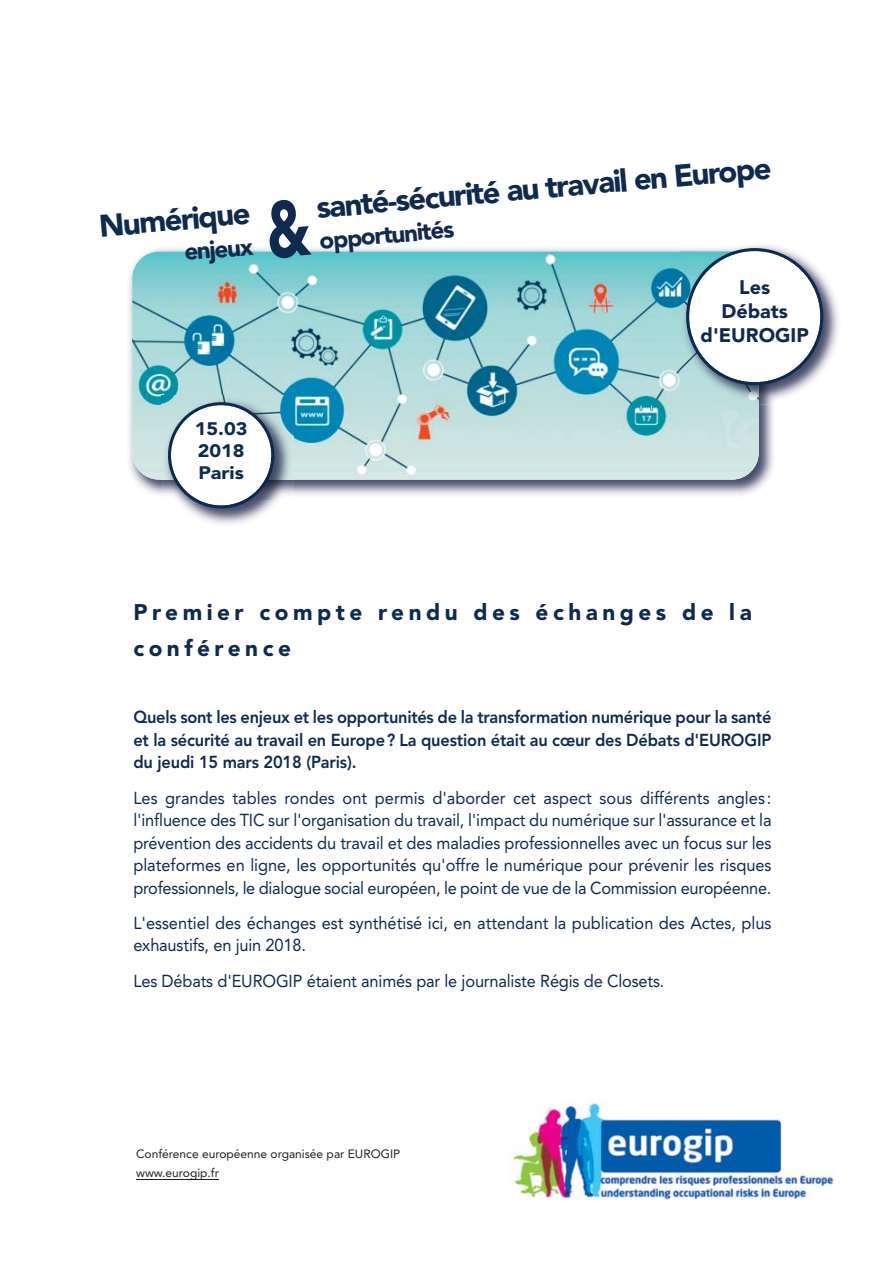
<style>
.page{position:relative;width:893px;height:1263px;background:#fff}
.page>*{position:absolute;margin:0;border:0;box-sizing:border-box;transform-origin:0 0}
.t1{font:900 31.05px "Avenir";color:#102a4e}
.t2{font:900 24.15px "Avenir";color:#102a4e}
.t3{font:900 22.5px/36.9px "Avenir";letter-spacing:.2em;color:#102a4e}
.t4{font:900 19.5px/24.2px "Avenir";color:#102a4e;text-align:center}
.t5{font:900 18px/22.2px "Avenir";color:#102a4e;scale:1.1 1}
.t6{font:17.25px/22.5px "Avenir";letter-spacing:-.01em;color:#102a4e;text-align:justify;scale:.95 1}
.t7{font:800 17.25px/22.5px "Avenir";letter-spacing:-.01em;color:#102a4e;text-align:justify;scale:.95 1}
.t8{font:12px/19px "Avenir";color:#231f20}
</style>
<div class="page">
<hr style="left:136px;top:1180px;width:83px;height:1px;background:#231f20">
<img style="left:509px;top:1102px;width:325px;height:98px">
<img style="left:129px;top:248px;width:645px;height:247px">
<img style="left:132px;top:252px;width:626px;height:228px;border-radius:27px">
<img style="left:161px;top:396px;width:132px;height:128px">
<svg style="left:168px;top:402px;width:106px;height:106px"></svg>
<img style="left:679px;top:245px;width:160px;height:160px">
<img style="left:679px;top:252px;width:79px;height:153px">
<svg style="left:686px;top:248px;width:137px;height:137px"></svg>
<svg style="left:266px;top:248px;width:46px;height:11px"></svg>
<h1 class="t1" style="left:98px;top:213px;width:153px;rotate:-5deg">Numérique</h1>
<h2 class="t2" style="left:183px;top:242px;width:71px;rotate:-5deg">enjeux</h2>
<p class="t5" style="left:195px;top:419px;width:49px">15.03<br>2018<br>Paris</p>
<h1 class="t1" style="left:315px;top:195px;width:458px;rotate:-5deg">santé-sécurité au travail en Europe</h1>
<h2 class="t2" style="left:318px;top:231px;width:137px;rotate:-5deg">opportunités</h2>
<p class="t4" style="left:700px;top:276px;width:110px">Les<br>Débats d'EUROGIP</p>
<h3 class="t3" style="left:133px;top:595px;width:620px">Premier compte rendu des échanges de la conférence</h3>
<p class="t7" style="left:133px;top:708px;width:673px">Quels sont les enjeux et les opportunités de la transformation numérique pour la santé et la sécurité au travail en Europe? La question était au cœur des Débats d'EUROGIP du jeudi 15 mars 2018 (Paris).</p>
<p class="t6" style="left:133px;top:788px;width:673px">Les grandes tables rondes ont permis d'aborder cet aspect sous différents angles: l'influence des TIC sur l'organisation du travail, l'impact du numérique sur l'assurance et la prévention des accidents du travail et des maladies professionnelles avec un focus sur les plateformes en ligne, les opportunités qu'offre le numérique pour prévenir les risques professionnels, le dialogue social européen, le point de vue de la Commission européenne.</p>
<p class="t6" style="left:133px;top:913px;width:673px">L'essentiel des échanges est synthétisé ici, en attendant la publication des Actes, plus exhaustifs, en juin 2018.</p>
<p class="t6" style="left:133px;top:971px;width:560px">Les Débats d'EUROGIP étaient animés par le journaliste Régis de Closets.</p>
<p class="t8" style="left:136px;top:1145px;width:265px">Conférence européenne organisée par EUROGIP www.eurogip.fr</p>
</div>
